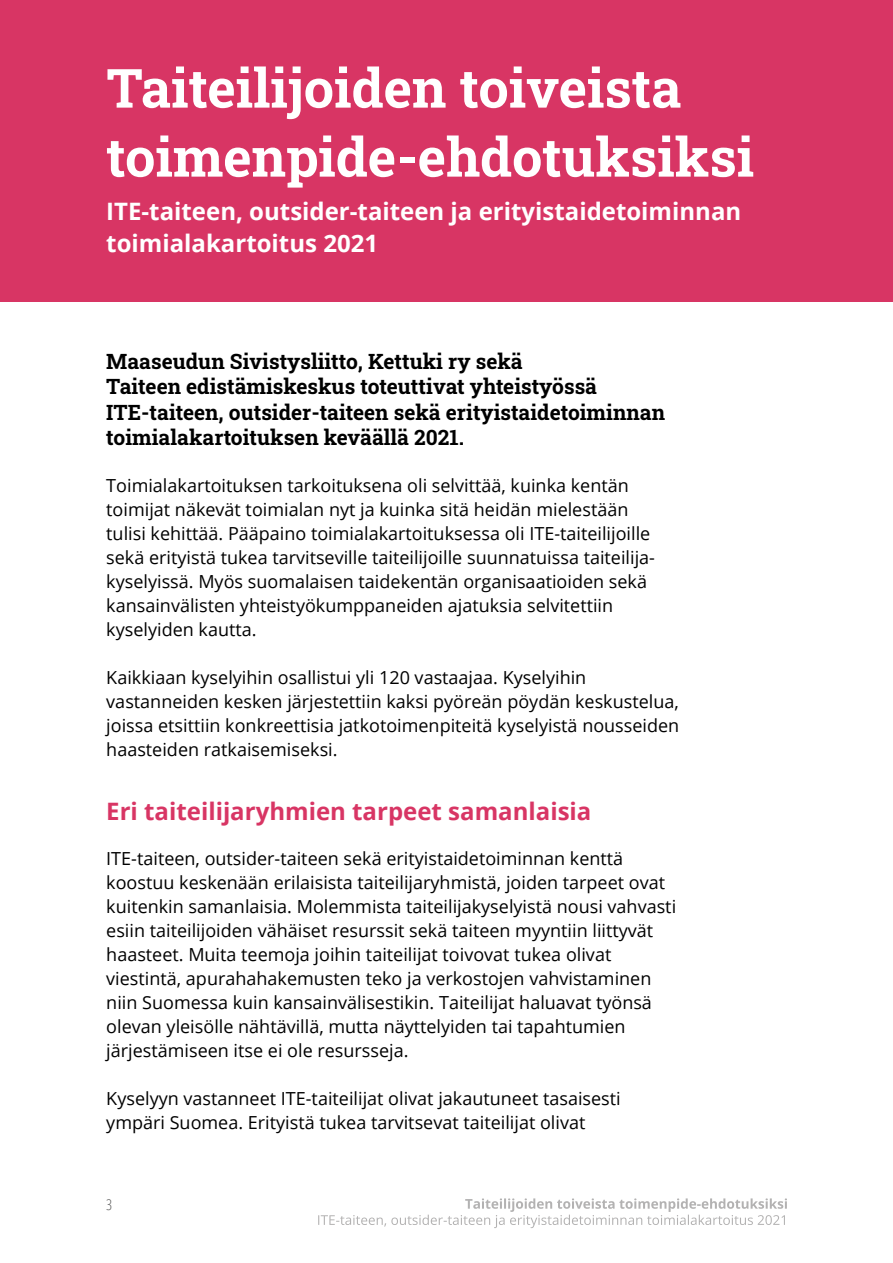
<style>
.page{position:relative;width:893px;height:1263px;background:#fff}
.page>*{position:absolute;margin:0;border:0;box-sizing:border-box;transform-origin:0 0}
._3_tason_otsikko___s{font:700 54px "Roboto Slab";color:#fff}
._4_tason_otsikko___s{font:700 24px "Open Sans";color:#fff}
._5_tason_otsikko___s{font:700 24px "Open Sans";color:#d83564}
.ingressi{font:700 21px "Roboto Slab";color:#000}
.Leipäteksti{font:18px/24px "Open Sans";color:#000}
.t1{font:300 condensed 15px "Open Sans";color:#5a5a59}
</style>
<div class="page">
<svg style="left:318px;top:1198px;width:469px;height:30px"></svg>
<div style="left:0;top:0;width:893px;height:302px;background:#d83564"></div>
<p class="_3_tason_otsikko___s" style="left:106px;top:51px;width:577px">Taiteilijoiden toiveista</p>
<p class="_3_tason_otsikko___s" style="left:106px;top:120px;width:649px">toimenpide-ehdotuksiksi</p>
<p class="_4_tason_otsikko___s" style="left:106px;top:194px;width:636px">ITE-taiteen, outsider-taiteen ja erityistaidetoiminnan</p>
<p class="_4_tason_otsikko___s" style="left:106px;top:226px;width:273px">toimialakartoitus 2021</p>
<p class="ingressi" style="left:106px;top:347px;width:418px">Maaseudun Sivistysliitto, Kettuki ry sekä</p>
<p class="ingressi" style="left:106px;top:372px;width:492px">Taiteen edistämiskeskus toteuttivat yhteistyössä</p>
<p class="ingressi" style="left:106px;top:398px;width:560px">ITE-taiteen, outsider-taiteen sekä erityistaidetoiminnan</p>
<p class="ingressi" style="left:106px;top:423px;width:359px">toimialakartoituksen keväällä 2021.</p>
<p class="Leipäteksti" style="left:106px;top:473px;width:524px">Toimialakartoituksen tarkoituksena oli selvittää, kuinka kentän</p>
<p class="Leipäteksti" style="left:106px;top:497px;width:524px">toimijat näkevät toimialan nyt ja kuinka sitä heidän mielestään</p>
<p class="Leipäteksti" style="left:106px;top:521px;width:550px">tulisi kehittää. Pääpaino toimialakartoituksessa oli ITE-taiteilijoille sekä erityistä tukea tarvitseville taiteilijoille suunnatuissa taiteilija-</p>
<p class="Leipäteksti" style="left:106px;top:569px;width:542px">kyselyissä. Myös suomalaisen taidekentän organisaatioiden sekä kansainvälisten yhteistyökumppaneiden ajatuksia selvitettiin</p>
<p class="Leipäteksti" style="left:106px;top:617px;width:152px">kyselyiden kautta.</p>
<p class="Leipäteksti" style="left:106px;top:665px;width:481px">Kaikkiaan kyselyihin osallistui yli 120 vastaajaa. Kyselyihin</p>
<p class="Leipäteksti" style="left:106px;top:689px;width:574px;text-align:justify">vastanneiden kesken järjestettiin kaksi pyöreän pöydän keskustelua, joissa etsittiin konkreettisia jatkotoimenpiteitä kyselyistä nousseiden haasteiden ratkaisemiseksi.</p>
<p class="_5_tason_otsikko___s" style="left:106px;top:794px;width:487px">Eri taiteilijaryhmien tarpeet samanlaisia</p>
<p class="Leipäteksti" style="left:106px;top:846px;width:518px">ITE-taiteen, outsider-taiteen sekä erityistaidetoiminnan kenttä</p>
<p class="Leipäteksti" style="left:106px;top:870px;width:571px">koostuu keskenään erilaisista taiteilijaryhmistä, joiden tarpeet ovat kuitenkin samanlaisia. Molemmista taiteilijakyselyistä nousi vahvasti esiin taiteilijoiden vähäiset resurssit sekä taiteen myyntiin liittyvät haasteet. Muita teemoja joihin taiteilijat toivovat tukea olivat</p>
<p class="Leipäteksti" style="left:106px;top:966px;width:547px;text-align:justify">viestintä, apurahahakemusten teko ja verkostojen vahvistaminen niin Suomessa kuin kansainvälisestikin. Taiteilijat haluavat työnsä olevan yleisölle nähtävillä, mutta näyttelyiden tai tapahtumien</p>
<p class="Leipäteksti" style="left:106px;top:1038px;width:304px">järjestämiseen itse ei ole resursseja.</p>
<p class="Leipäteksti" style="left:106px;top:1086px;width:516px">Kyselyyn vastanneet ITE-taiteilijat olivat jakautuneet tasaisesti</p>
<p class="Leipäteksti" style="left:106px;top:1110px;width:481px">ympäri Suomea. Erityistä tukea tarvitsevat taiteilijat olivat</p>
<p class="t1" style="left:106px;top:1194px;width:7px">3</p>
</div>
